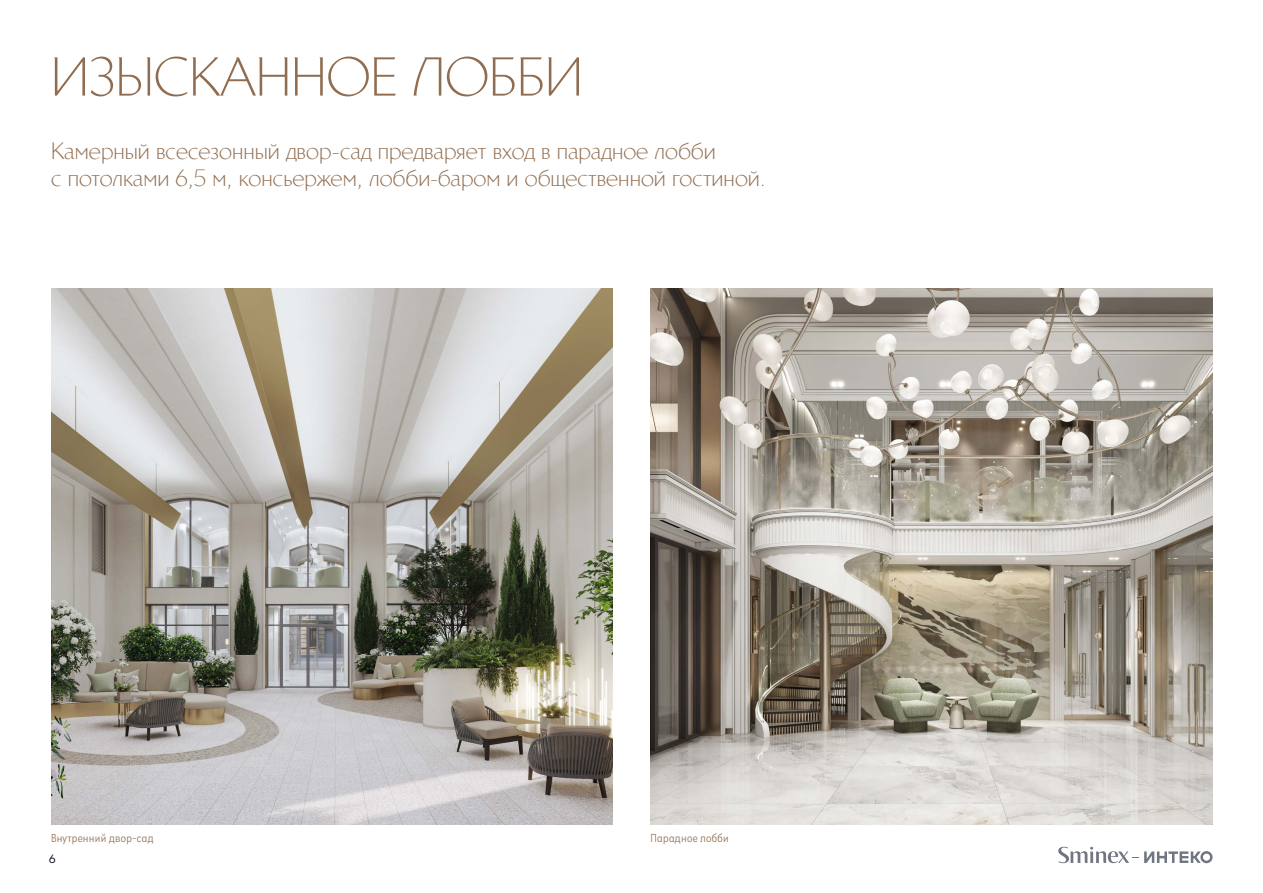
<style>
.page{position:relative;width:1263px;height:893px;background:#fff}
.page>*{position:absolute;margin:0;border:0;box-sizing:border-box;transform-origin:0 0}
.t1{font:300 52.5px "Brewery No 2 W06";color:#906d50}
.t2{font:300 22.5px/27px "Brewery No 2 W06";color:#906d50}
.t3{font:300 condensed 12px "Galatea";letter-spacing:.025em;color:#906d50}
.t4{font:12px "TT Norms";color:#000212}
</style>
<div class="page">
<svg style="left:1058px;top:847px;width:154px;height:16px"></svg>
<img style="left:651px;top:289px;width:561px;height:536px">
<img style="left:51px;top:289px;width:561px;height:536px">
<p class="t1" style="left:51px;top:45px;width:533px">ИЗЫСКАННОЕ ЛОББИ</p>
<p class="t2" style="left:51px;top:138px;width:716px">Камерный всесезонный двор-сад предваряет вход в парадное лобби<br>с потолками 6,5 м, консьержем, лобби-баром и общественной гостиной.</p>
<p class="t3" style="left:51px;top:830px;width:104px">Внутренний двор-сад</p>
<p class="t3" style="left:651px;top:830px;width:80px">Парадное лобби</p>
<p class="t4" style="left:49px;top:852px;width:9px">6</p>
</div>
